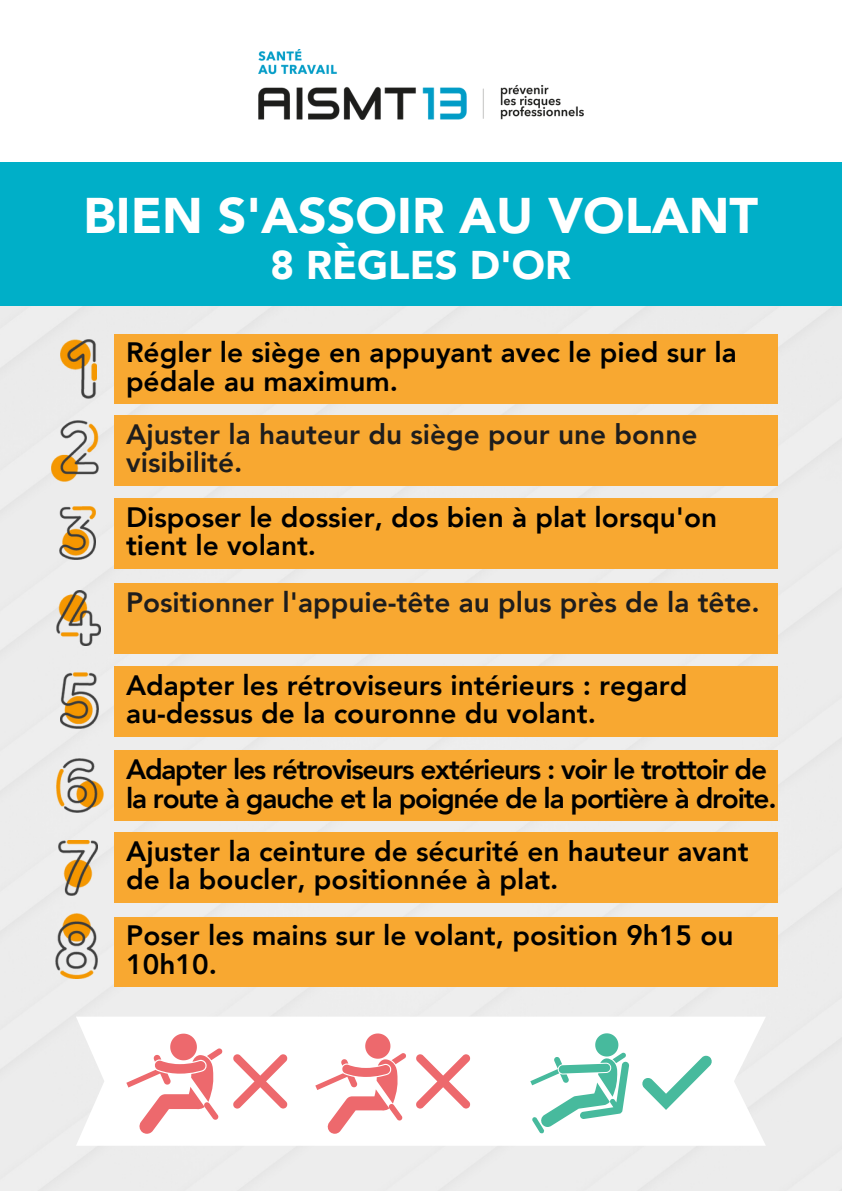
<style>
.page{position:relative;width:842px;height:1191px;background:#fff}
.page>*{position:absolute;margin:0;border:0;box-sizing:border-box;transform-origin:0 0}
.t1{font:900 50px "Avenir";color:#fff}
.t2{font:900 40px "Avenir";color:#fff}
.t3{font:800 28px/28.5px "Avenir";color:#000}
.t4{font:800 28px/28.5px "Avenir";letter-spacing:-.045em;color:#000}
.t5{font:800 28px/28.5px "Avenir";color:#1e1d1d}
</style>
<div class="page">
<div style="left:0;top:306px;width:842px;height:884px;background:#ececec"></div>
<div style="left:0;top:163px;width:842px;height:143px;background:#00afc8"></div>
<div style="left:114px;top:832px;width:664px;height:70px;background:#f8a831"></div>
<div style="left:114px;top:333px;width:663px;height:71px;background:#f8a831"></div>
<div style="left:114px;top:583px;width:663px;height:70px;background:#f8a831"></div>
<div style="left:114px;top:666px;width:663px;height:70px;background:#f8a831"></div>
<div style="left:114px;top:750px;width:664px;height:70px;background:#f8a831"></div>
<div style="left:114px;top:916px;width:664px;height:70px;background:#f8a831"></div>
<div style="left:114px;top:415px;width:663px;height:70px;background:#f8a831"></div>
<div style="left:114px;top:498px;width:663px;height:70px;background:#f8a831"></div>
<img style="left:51px;top:420px;width:48px;height:61px">
<img style="left:60px;top:506px;width:36px;height:53px">
<img style="left:57px;top:590px;width:43px;height:55px">
<img style="left:60px;top:672px;width:39px;height:56px">
<img style="left:56px;top:758px;width:47px;height:54px">
<img style="left:59px;top:840px;width:39px;height:55px">
<img style="left:56px;top:913px;width:42px;height:65px">
<img style="left:61px;top:339px;width:35px;height:59px">
<svg style="left:76px;top:1016px;width:690px;height:129px"></svg>
<svg style="left:126px;top:1030px;width:97px;height:103px"></svg>
<svg style="left:530px;top:1030px;width:99px;height:103px"></svg>
<svg style="left:315px;top:1030px;width:91px;height:103px"></svg>
<svg style="left:642px;top:1055px;width:70px;height:54px"></svg>
<svg style="left:233px;top:1053px;width:55px;height:55px"></svg>
<svg style="left:416px;top:1053px;width:54px;height:55px"></svg>
<img style="left:258px;top:49px;width:326px;height:70px">
<h1 class="t1" style="left:84px;top:183px;width:676px">BIEN S'ASSOIR AU VOLANT</h1>
<h2 class="t2" style="left:271px;top:239px;width:302px">8 RÈGLES D'OR</h2>
<p class="t3" style="left:126px;top:339px;width:612px">Régler le siège en appuyant avec le pied sur la pédale au maximum.</p>
<p class="t5" style="left:126px;top:420px;width:573px">Ajuster la hauteur du siège pour une bonne visibilité.</p>
<p class="t3" style="left:126px;top:503px;width:593px">Disposer le dossier, dos bien à plat lorsqu'on tient le volant.</p>
<p class="t5" style="left:126px;top:588px;width:635px">Positionner l'appuie-tête au plus près de la tête.</p>
<p class="t3" style="left:126px;top:671px;width:563px">Adapter les rétroviseurs intérieurs : regard au-dessus de la couronne du volant.</p>
<p class="t4" style="left:126px;top:755px;width:652px">Adapter les rétroviseurs extérieurs : voir le trottoir de la route à gauche et la poignée de la portière à droite.</p>
<p class="t3" style="left:126px;top:837px;width:624px">Ajuster la ceinture de sécurité en hauteur avant de la boucler, positionnée à plat.</p>
<p class="t3" style="left:126px;top:922px;width:609px">Poser les mains sur le volant, position 9h15 ou<br>10h10.</p>
</div>
